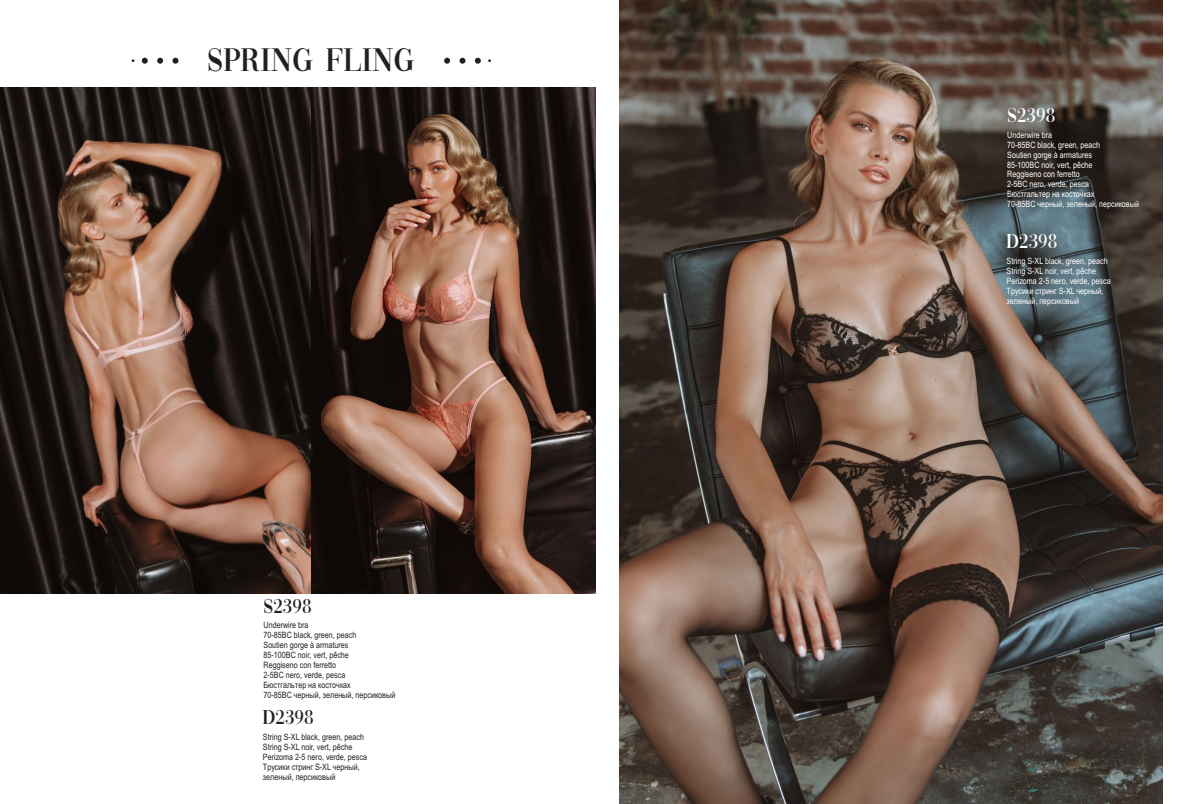
<style>
.page{position:relative;width:1191px;height:804px;background:#fff}
.page>*{position:absolute;margin:0;border:0;box-sizing:border-box;transform-origin:0 0}
.t1{font:34.04px "Vogue";color:#231f20}
.t2{font:21px "Vogue";color:#fff}
.t3{font:21px "Vogue";color:#231f20}
.t4{font:8.75px/9.9px "Arial Narrow";color:#fff}
.t5{font:8.75px/9.9px "Arial Narrow";color:#231f20}
</style>
<div class="page">
<img style="left:619px;top:0;width:543px;height:803px">
<img style="left:0;top:87px;width:595px;height:506px">
<svg style="left:142px;top:58px;width:6px;height:6px"></svg>
<svg style="left:157px;top:58px;width:6px;height:6px"></svg>
<svg style="left:172px;top:58px;width:6px;height:6px"></svg>
<svg style="left:475px;top:58px;width:6px;height:6px"></svg>
<svg style="left:459px;top:58px;width:6px;height:6px"></svg>
<svg style="left:444px;top:58px;width:6px;height:6px"></svg>
<h1 class="t1" style="left:207px;top:48px;width:208px">SPRING FLING</h1>
<h2 class="t3" style="left:263px;top:598px;width:50px">S2398</h2>
<p class="t5" style="left:263px;top:621px;width:133px">Underwire bra<br>70-85BC black, green, peach<br>Soutien gorge à armatures<br>85-100BC noir, vert, pêche<br>Reggiseno con ferretto<br>2-5BC nero, verde, pesca<br>Бюстгальтер на косточках<br>70-85BC черный, зеленый, персиковый</p>
<h2 class="t3" style="left:262px;top:710px;width:53px">D2398</h2>
<p class="t5" style="left:263px;top:733px;width:106px">String S-XL black, green, peach<br>String S-XL noir, vert, pêche<br>Perizoma 2-5 nero, verde, pesca<br>Трусики стринг S-XL черный, зеленый, персиковый</p>
<h2 class="t2" style="left:1007px;top:108px;width:50px">S2398</h2>
<p class="t4" style="left:1007px;top:131px;width:133px">Underwire bra<br>70-85BC black, green, peach<br>Soutien gorge à armatures<br>85-100BC noir, vert, pêche<br>Reggiseno con ferretto<br>2-5BC nero, verde, pesca<br>Бюстгальтер на косточках<br>70-85BC черный, зеленый, персиковый</p>
<h2 class="t2" style="left:1006px;top:234px;width:53px">D2398</h2>
<p class="t4" style="left:1006px;top:257px;width:106px">String S-XL black, green, peach<br>String S-XL noir, vert, pêche<br>Perizoma 2-5 nero, verde, pesca<br>Трусики стринг S-XL черный, зеленый, персиковый</p>
</div>
